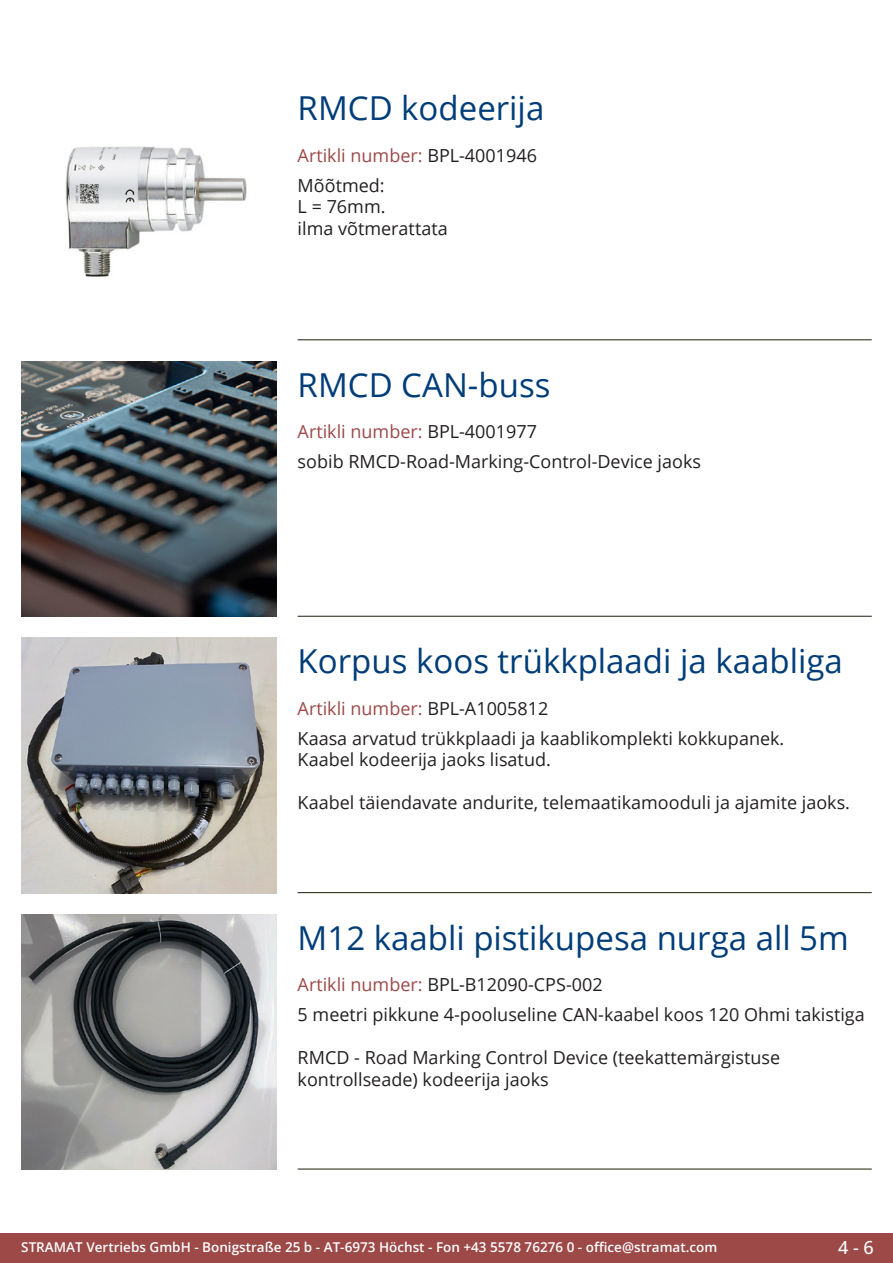
<style>
.page{position:relative;width:893px;height:1263px;background:#fff}
.page>*{position:absolute;margin:0;border:0;box-sizing:border-box;transform-origin:0 0}
.Produkttitel{font:33px "Open Sans";color:#003d78}
.Beschreibung_Text{font:18px/21.6px "Open Sans";color:#231f20}
.TechDaten_Überschrif{font:18px "Open Sans";color:#9c4948}
.TechDaten_Überschrif-2{font:18px "Open Sans";color:#231f20}
.t1{font:500 18px "Open Sans";color:#fff}
.t2{font:600 13.5px "Open Sans";color:#fff}
.s1{color:#231f20}
.s2{color:#9c4948}
</style>
<div class="page">
<div style="left:0;top:1233px;width:893px;height:30px;background:#9c4948"></div>
<hr style="left:298px;top:340px;width:574px;height:1px;background:#201d08">
<hr style="left:298px;top:616px;width:574px;height:1px;background:#201d08">
<hr style="left:298px;top:892px;width:574px;height:1px;background:#201d08">
<hr style="left:298px;top:1169px;width:574px;height:1px;background:#201d08">
<img style="left:65px;top:146px;width:182px;height:131px">
<img style="left:21px;top:361px;width:255px;height:256px">
<img style="left:21px;top:638px;width:255px;height:255px">
<img style="left:21px;top:914px;width:255px;height:255px">
<p class="Produkttitel" style="left:298px;top:86px;width:248px">RMCD kodeerija</p>
<p class="TechDaten_Überschrif" style="left:298px;top:143px;width:241px">Artikli number: <span class="s1">BPL-4001946</span></p>
<p class="Beschreibung_Text" style="left:298px;top:174px;width:152px">Mõõtmed:<br>L = 76mm.<br>ilma võtmerattata</p>
<p class="Produkttitel" style="left:298px;top:362px;width:254px">RMCD CAN-buss</p>
<p class="TechDaten_Überschrif" style="left:298px;top:420px;width:241px">Artikli number: <span class="s1">BPL-4001977</span></p>
<p class="Beschreibung_Text" style="left:298px;top:450px;width:405px">sobib RMCD-Road-Marking-Control-Device jaoks</p>
<p class="Produkttitel" style="left:298px;top:638px;width:547px">Korpus koos trükkplaadi ja kaabliga</p>
<p class="TechDaten_Überschrif" style="left:298px;top:696px;width:252px">Artikli number: <span class="s1">BPL-A1005812</span></p>
<p class="Beschreibung_Text" style="left:298px;top:727px;width:488px">Kaasa arvatud trükkplaadi ja kaablikomplekti kokkupanek.<br>Kaabel kodeerija jaoks lisatud.</p>
<p class="Beschreibung_Text" style="left:298px;top:792px;width:554px">Kaabel täiendavate andurite, telemaatikamooduli ja ajamite jaoks.</p>
<p class="Produkttitel" style="left:298px;top:915px;width:553px">M12 kaabli pistikupesa nurga all 5m</p>
<p class="TechDaten_Überschrif-2" style="left:298px;top:972px;width:306px"><span class="s2">Artikli number:</span> BPL-B12090-CPS-002</p>
<p class="Beschreibung_Text" style="left:298px;top:1003px;width:569px">5 meetri pikkune 4-pooluseline CAN-kaabel koos 120 Ohmi takistiga</p>
<p class="Beschreibung_Text" style="left:298px;top:1046px;width:484px">RMCD - Road Marking Control Device (teekattemärgistuse kontrollseade) kodeerija jaoks</p>
<p class="t2" style="left:21px;top:1238px;width:698px">STRAMAT Vertriebs GmbH - Bonigstraße 25 b - AT-6973 Höchst - Fon +43 5578 76276 0 - office@stramat.com</p>
<p class="t1" style="left:838px;top:1234px;width:37px">4 - 6</p>
</div>
